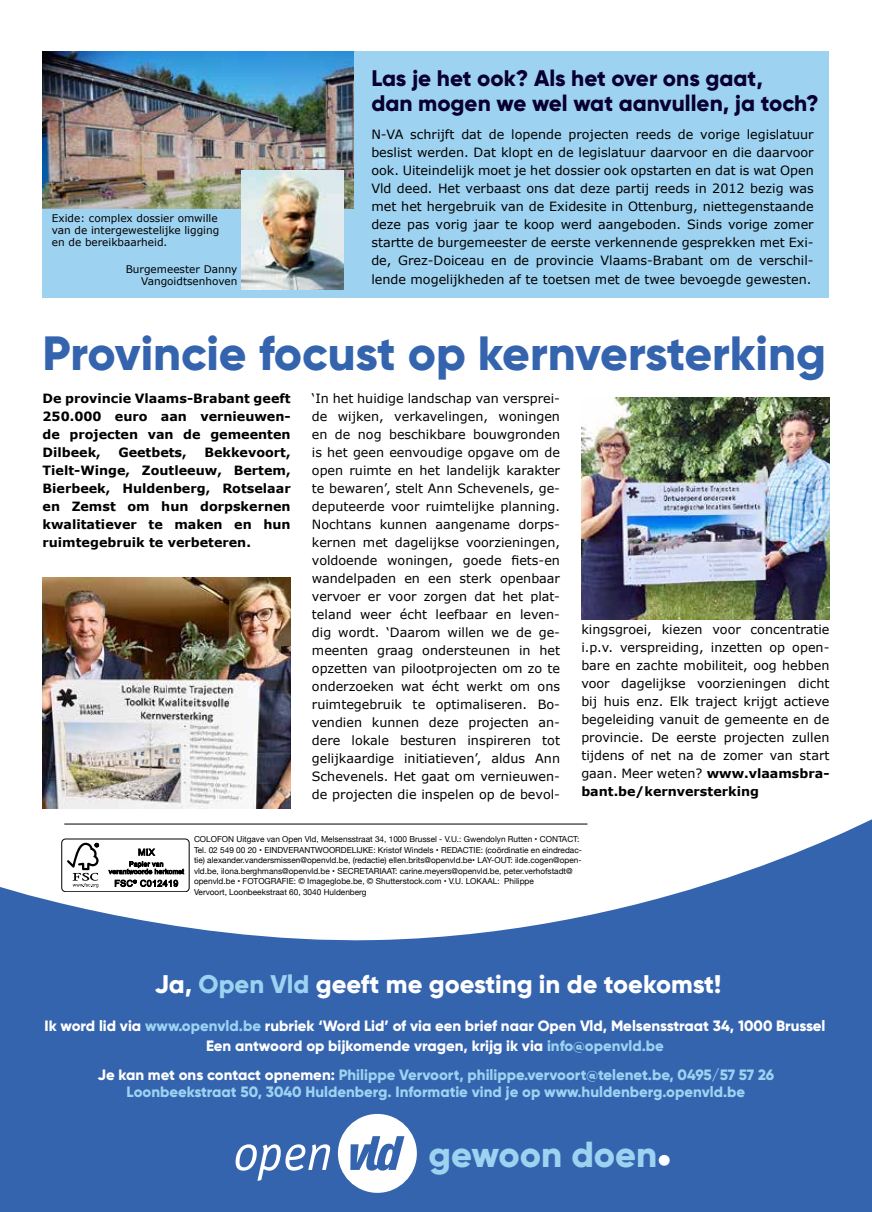
<style>
.page{position:relative;width:872px;height:1212px;background:#fff}
.page>*{position:absolute;margin:0;border:0;box-sizing:border-box;transform-origin:0 0}
.t1{font:800 48px "Gilroy";color:#3564af}
.t2{font:800 36.15px "Gilroy";color:#9ed2f1}
.t3{font:800 25.5px "Gilroy";color:#fff}
.t4{font:800 22.5px/25.5px "Gilroy";color:#08002f}
.t5{font:800 15px/16.5px "Gilroy";color:#9ed2f1;text-align:center}
.t6{font:800 15px/19.5px "Gilroy";color:#fff;text-align:center}
.t7{font:12.75px/18px "Verdana";color:#000;text-align:justify}
.t8{font:700 12.75px/18px "Verdana";color:#000;text-align:justify}
.t9{font:10.5px/12px "Verdana";color:#000}
.t10{font:8.25px/10.5px "Helvetica Neue";color:#000}
.s1{font-weight:700}
.s2{color:#9ed2f1}
.s3{color:#fff}
</style>
<div class="page">
<svg style="left:0;top:808px;width:872px;height:404px;fill:#3564af"></svg>
<div style="left:338px;top:1114px;width:79px;height:79px;background:#fff;border-radius:50%"></div>
<svg style="left:350px;top:1136px;width:54px;height:34px"></svg>
<svg style="left:235px;top:1144px;width:95px;height:37px"></svg>
<div style="left:43px;top:52px;width:786px;height:246px;background:#9ed2f1"></div>
<img style="left:43px;top:52px;width:310px;height:156px">
<hr style="left:64px;top:824px;width:523px;height:1px;background:#000">
<div style="left:62px;top:839px;width:127px;height:53px;background:#fff;border-radius:4px"></div>
<div style="left:61px;top:839px;width:128px;height:53px;border:1px solid #000;border-radius:4px"></div>
<svg style="left:67px;top:843px;width:32px;height:44px"></svg>
<svg style="left:108px;top:848px;width:76px;height:39px"></svg>
<img style="left:241px;top:170px;width:102px;height:119px">
<img style="left:581px;top:398px;width:248px;height:222px">
<img style="left:43px;top:577px;width:248px;height:231px">
<p class="t9" style="left:52px;top:212px;width:169px">Exide: complex dossier omwille van de intergewestelijke ligging en de bereikbaarheid.</p>
<p class="t9" style="left:126px;top:263px;width:113px;text-align:right">Burgemeester Danny<br>Vangoidtsenhoven</p>
<h3 class="t4" style="left:371px;top:65px;width:449px">Las je het ook? Als het over ons gaat,<br>dan mogen we wel wat aanvullen, ja toch?</h3>
<p class="t7" style="left:371px;top:126px;width:444px">N-VA schrijft dat de lopende projecten reeds de vorige legislatuur beslist werden. Dat klopt en de legislatuur daarvoor en die daarvoor ook. Uiteindelijk moet je het dossier ook opstarten en dat is wat Open Vld deed. Het verbaast ons dat deze partij reeds in 2012 bezig was met het hergebruik van de Exidesite in Ottenburg, niettegenstaande deze pas vorig jaar te koop werd aangeboden. Sinds vorige zomer startte de burgemeester de eerste verkennende gesprekken met Exi&shy;de, Grez-Doiceau en de provincie Vlaams-Brabant om de verschil&shy;lende mogelijkheden af te toetsen met de twee bevoegde gewesten.</p>
<h1 class="t1" style="left:43px;top:323px;width:785px">Provincie focust op kernversterking</h1>
<p class="t8" style="left:43px;top:390px;width:250px">De provincie Vlaams-Brabant geeft 250.000 euro aan vernieuwen&shy;de projecten van de gemeenten Dilbeek,</p>
<p class="t8" style="left:43px;top:444px;width:250px;text-indent:162px">Bekkevoort, Tielt-Winge, Zoutleeuw, Bertem, Bierbeek, Huldenberg, Rotselaar en Zemst om hun dorpskernen kwalitatiever te maken en hun ruimtegebruik te verbeteren.</p>
<p class="t8" style="left:118px;top:444px;width:70px">Geetbets,</p>
<p class="t7" style="left:312px;top:390px;width:250px">‘In het huidige landschap van versprei&shy;de wijken, verkavelingen, woningen en de nog beschikbare bouwgronden is het geen eenvoudige opgave om de open ruimte en het landelijk karakter te bewaren’, stelt Ann Schevenels, ge&shy;deputeerde voor ruimtelijke planning.<br>Nochtans kunnen aangename dorps&shy;kernen met dagelijkse voorzieningen, voldoende woningen, goede fiets-en wandelpaden en een sterk openbaar vervoer er voor zorgen dat het plat&shy;teland weer écht leefbaar en leven&shy;dig wordt. ‘Daarom willen we de ge&shy;meenten graag ondersteunen in het opzetten van pilootprojecten om zo te onderzoeken wat écht werkt om ons ruimtegebruik te optimaliseren. Bo&shy;vendien kunnen deze projecten an&shy;dere lokale besturen inspireren tot gelijkaardige initiatieven’, aldus Ann Schevenels. Het gaat om vernieuwen&shy;de projecten die inspelen op de bevol-</p>
<p class="t7" style="left:581px;top:620px;width:250px">kingsgroei, kiezen voor concentratie i.p.v. verspreiding, inzetten op open&shy;bare en zachte mobiliteit, oog hebben voor dagelijkse voorzieningen dicht bij huis enz. Elk traject krijgt actieve begeleiding vanuit de gemeente en de provincie. De eerste projecten zullen tijdens of net na de zomer van start gaan. Meer weten? <span class="s1">www.vlaamsbra&shy;bant.be/kernversterking</span></p>
<p class="t10" style="left:194px;top:834px;width:389px">COLOFON Uitgave van Open Vld, Melsensstraat 34, 1000 Brussel - V.U.: Gwendolyn Rutten • CONTACT:<br>Tel. 02 549 00 20 • EINDVERANTWOORDELIJKE: Kristof Windels • REDACTIE: (coördinatie en eindredac&shy;tie) alexander.vandersmissen@openvld.be, (redactie) ellen.brits@openvld.be• LAY-OUT: ilde.cogen@open&shy;vld.be, ilona.berghmans@openvld.be • SECRETARIAAT: carine.meyers@openvld.be, peter.verhofstadt@ openvld.be • FOTOGRAFIE: © Imageglobe.be, © Shutterstock.com • V.U. LOKAAL: Philippe<br>Vervoort, Loonbeekstraat 60, 3040 Huldenberg</p>
<h3 class="t3" style="left:154px;top:968px;width:568px">Ja, <span class="s2">Open Vld</span> geeft me goesting in de toekomst!</h3>
<p class="t6" style="left:45px;top:1016px;width:782px">Ik word lid via <span class="s2">www.openvld.be</span> rubriek ‘Word Lid’ of via een brief naar Open Vld, Melsensstraat 34, 1000 Brussel<br>Een antwoord op bijkomende vragen, krijg ik via <span class="s2">info@openvld.be</span></p>
<p class="t5" style="left:97px;top:1067px;width:678px"><span class="s3">Je kan met ons contact opnemen:</span> Philippe Vervoort, philippe.vervoort@telenet.be, 0495/57 57 26<br>Loonbeekstraat 50, 3040 Huldenberg. Informatie vind je op www.huldenberg.openvld.be</p>
<h2 class="t2" style="left:428px;top:1131px;width:244px">gewoon doen<span class="s3">•</span></h2>
</div>
